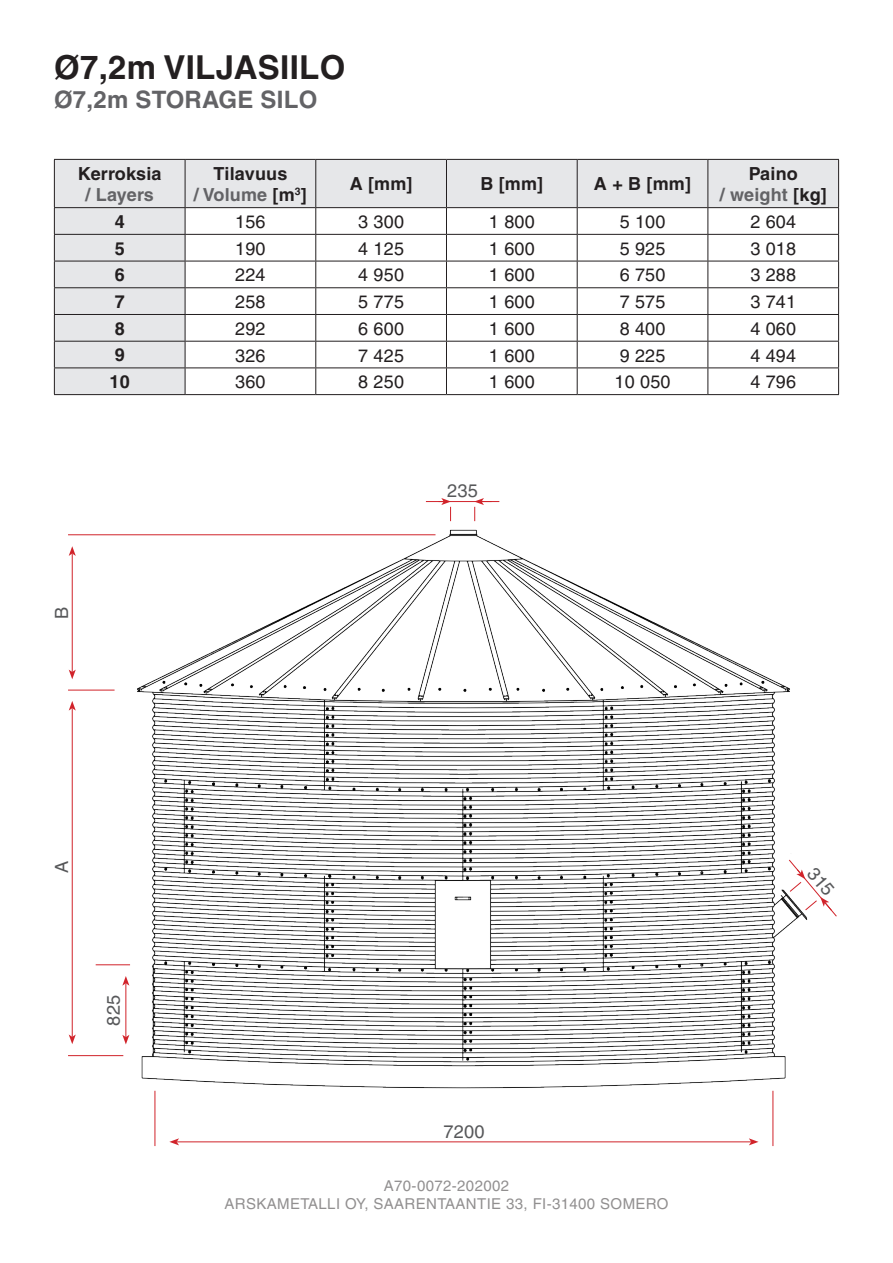
<style>
.page{position:relative;width:893px;height:1263px;background:#fff}
.page>*{position:absolute;margin:0;border:0;box-sizing:border-box;transform-origin:0 0}
.Otsikko{font:700 33px "Helvetica";letter-spacing:.01em;color:#231f20}
.Otsikko-2{font:700 24px "Helvetica";letter-spacing:.01em;color:#636366}
.kuvamitat{font:18.3px "Helvetica";letter-spacing:.01em;color:#57585a}
.Taulukko{font:18px "Helvetica";letter-spacing:.01em;color:#231f20}
.Taulukko-otsikko{font:700 18px "Helvetica";letter-spacing:.01em;color:#231f20}
.Taulukko-otsikko-2{font:700 18px "Helvetica";letter-spacing:.01em;color:#636366}
.Taulukko-2{font:700 18px "Helvetica";color:#231f20}
.t1{font:15px/18px "Helvetica";letter-spacing:.025em;color:#231f20;text-align:center}
.s1{color:#231f20}
</style>
<div class="page">
<img style="left:123px;top:517px;width:685px;height:589px">
<hr style="left:68px;top:1055px;width:55px;height:1px;background:#d1232a">
<hr style="left:68px;top:690px;width:47px;height:1px;background:#d1232a">
<hr style="left:154px;top:1091px;width:1px;height:55px;background:#d1232a">
<hr style="left:772px;top:1091px;width:1px;height:55px;background:#d1232a">
<hr style="left:96px;top:964px;width:34px;height:1px;background:#d1232a">
<hr style="left:68px;top:534px;width:367px;height:1px;background:#d1232a">
<hr style="left:72px;top:553px;width:1px;height:119px;background:#d1232a">
<svg style="left:69px;top:546px;width:7px;height:10px"></svg>
<svg style="left:69px;top:670px;width:7px;height:9px"></svg>
<hr style="left:125px;top:983px;width:1px;height:54px;background:#d1232a">
<svg style="left:122px;top:976px;width:7px;height:10px"></svg>
<svg style="left:122px;top:1035px;width:7px;height:9px"></svg>
<hr style="left:72px;top:708px;width:1px;height:329px;background:#d1232a">
<svg style="left:69px;top:701px;width:7px;height:10px"></svg>
<svg style="left:69px;top:1034px;width:7px;height:10px"></svg>
<hr style="left:177px;top:1141px;width:574px;height:1px;background:#d1232a">
<svg style="left:749px;top:1138px;width:9px;height:7px"></svg>
<svg style="left:169px;top:1138px;width:10px;height:7px"></svg>
<svg style="left:426px;top:498px;width:25px;height:23px"></svg>
<svg style="left:474px;top:498px;width:25px;height:23px"></svg>
<hr style="left:438px;top:501px;width:54px;height:1px;background:#d1232a">
<svg style="left:55px;top:160px;width:783px;height:234px"></svg>
<hr style="left:185px;top:234px;width:131px;height:1px;background:#231f20">
<hr style="left:316px;top:234px;width:130px;height:1px;background:#231f20">
<hr style="left:185px;top:261px;width:131px;height:1px;background:#231f20">
<hr style="left:316px;top:261px;width:130px;height:1px;background:#231f20">
<hr style="left:185px;top:287px;width:131px;height:1px;background:#231f20">
<hr style="left:316px;top:287px;width:130px;height:1px;background:#231f20">
<hr style="left:185px;top:314px;width:131px;height:1px;background:#231f20">
<hr style="left:316px;top:314px;width:130px;height:1px;background:#231f20">
<hr style="left:185px;top:341px;width:131px;height:1px;background:#231f20">
<hr style="left:316px;top:341px;width:130px;height:1px;background:#231f20">
<hr style="left:185px;top:367px;width:131px;height:1px;background:#231f20">
<svg style="left:185px;top:208px;width:1px;height:186px"></svg>
<hr style="left:316px;top:367px;width:130px;height:1px;background:#231f20">
<svg style="left:315px;top:208px;width:1px;height:186px"></svg>
<svg style="left:446px;top:208px;width:1px;height:186px"></svg>
<hr style="left:185px;top:394px;width:131px;height:1px;background:#231f20">
<hr style="left:316px;top:394px;width:130px;height:1px;background:#231f20">
<hr style="left:54px;top:159px;width:131px;height:1px;background:#231f20">
<hr style="left:54px;top:160px;width:1px;height:47px;background:#231f20">
<hr style="left:185px;top:159px;width:131px;height:1px;background:#231f20">
<hr style="left:185px;top:160px;width:1px;height:47px;background:#231f20">
<hr style="left:316px;top:159px;width:130px;height:1px;background:#231f20">
<hr style="left:315px;top:160px;width:1px;height:47px;background:#231f20">
<hr style="left:446px;top:159px;width:131px;height:1px;background:#231f20">
<hr style="left:446px;top:160px;width:1px;height:47px;background:#231f20">
<hr style="left:577px;top:159px;width:131px;height:1px;background:#231f20">
<hr style="left:577px;top:160px;width:1px;height:47px;background:#231f20">
<hr style="left:708px;top:159px;width:131px;height:1px;background:#231f20">
<hr style="left:707px;top:160px;width:1px;height:47px;background:#231f20">
<hr style="left:838px;top:160px;width:1px;height:47px;background:#231f20">
<hr style="left:54px;top:207px;width:131px;height:1px;background:#231f20">
<hr style="left:185px;top:207px;width:131px;height:1px;background:#231f20">
<hr style="left:316px;top:207px;width:130px;height:1px;background:#231f20">
<hr style="left:446px;top:207px;width:131px;height:1px;background:#231f20">
<hr style="left:577px;top:207px;width:131px;height:1px;background:#231f20">
<hr style="left:708px;top:207px;width:131px;height:1px;background:#231f20">
<hr style="left:54px;top:234px;width:131px;height:1px;background:#231f20">
<hr style="left:446px;top:234px;width:131px;height:1px;background:#231f20">
<hr style="left:577px;top:234px;width:131px;height:1px;background:#231f20">
<hr style="left:708px;top:234px;width:131px;height:1px;background:#231f20">
<hr style="left:54px;top:261px;width:131px;height:1px;background:#231f20">
<hr style="left:446px;top:261px;width:131px;height:1px;background:#231f20">
<hr style="left:577px;top:261px;width:131px;height:1px;background:#231f20">
<hr style="left:708px;top:261px;width:131px;height:1px;background:#231f20">
<hr style="left:54px;top:287px;width:131px;height:1px;background:#231f20">
<hr style="left:446px;top:287px;width:131px;height:1px;background:#231f20">
<hr style="left:577px;top:287px;width:131px;height:1px;background:#231f20">
<hr style="left:708px;top:287px;width:131px;height:1px;background:#231f20">
<hr style="left:54px;top:314px;width:131px;height:1px;background:#231f20">
<hr style="left:446px;top:314px;width:131px;height:1px;background:#231f20">
<hr style="left:577px;top:314px;width:131px;height:1px;background:#231f20">
<hr style="left:708px;top:314px;width:131px;height:1px;background:#231f20">
<hr style="left:54px;top:341px;width:131px;height:1px;background:#231f20">
<hr style="left:446px;top:341px;width:131px;height:1px;background:#231f20">
<hr style="left:577px;top:341px;width:131px;height:1px;background:#231f20">
<hr style="left:708px;top:341px;width:131px;height:1px;background:#231f20">
<hr style="left:54px;top:367px;width:131px;height:1px;background:#231f20">
<svg style="left:54px;top:208px;width:1px;height:186px"></svg>
<hr style="left:446px;top:367px;width:131px;height:1px;background:#231f20">
<hr style="left:577px;top:367px;width:131px;height:1px;background:#231f20">
<svg style="left:577px;top:208px;width:1px;height:186px"></svg>
<hr style="left:708px;top:367px;width:131px;height:1px;background:#231f20">
<svg style="left:707px;top:208px;width:1px;height:186px"></svg>
<svg style="left:838px;top:208px;width:1px;height:186px"></svg>
<hr style="left:54px;top:394px;width:131px;height:1px;background:#231f20">
<hr style="left:446px;top:394px;width:131px;height:1px;background:#231f20">
<hr style="left:577px;top:394px;width:131px;height:1px;background:#231f20">
<hr style="left:708px;top:394px;width:131px;height:1px;background:#231f20">
<svg style="left:788px;top:859px;width:49px;height:58px"></svg>
<p class="Otsikko" style="left:54px;top:48px;width:293px">Ø7,2m VILJASIILO</p>
<p class="Otsikko-2" style="left:54px;top:85px;width:265px">Ø7,2m STORAGE SILO</p>
<p class="Taulukko-otsikko" style="left:78px;top:162px;width:85px">Kerroksia</p>
<p class="Taulukko-otsikko-2" style="left:85px;top:184px;width:70px">/ Layers</p>
<p class="Taulukko-otsikko" style="left:213px;top:162px;width:76px">Tilavuus</p>
<p class="Taulukko-otsikko-2" style="left:194px;top:184px;width:114px">/ Volume <span class="s1">[m</span><sup>3</sup><span class="s1">]</span></p>
<p class="Taulukko-otsikko" style="left:350px;top:173px;width:64px">A [mm]</p>
<p class="Taulukko-otsikko" style="left:480px;top:173px;width:64px">B [mm]</p>
<p class="Taulukko-otsikko" style="left:594px;top:173px;width:99px">A + B [mm]</p>
<p class="Taulukko-otsikko" style="left:749px;top:162px;width:51px">Paino</p>
<p class="Taulukko-otsikko-2" style="left:720px;top:184px;width:109px">/ weight <span class="s1">[kg]</span></p>
<p class="Taulukko-2" style="left:115px;top:211px;width:12px">4</p>
<p class="Taulukko" style="left:235px;top:211px;width:32px">156</p>
<p class="Taulukko" style="left:358px;top:211px;width:47px">3 300</p>
<p class="Taulukko" style="left:489px;top:211px;width:47px">1 800</p>
<p class="Taulukko" style="left:620px;top:211px;width:47px">5 100</p>
<p class="Taulukko" style="left:750px;top:211px;width:47px">2 604</p>
<p class="Taulukko-2" style="left:115px;top:237px;width:12px">5</p>
<p class="Taulukko" style="left:235px;top:238px;width:32px">190</p>
<p class="Taulukko" style="left:358px;top:238px;width:47px">4 125</p>
<p class="Taulukko" style="left:489px;top:238px;width:47px">1 600</p>
<p class="Taulukko" style="left:620px;top:238px;width:47px">5 925</p>
<p class="Taulukko" style="left:750px;top:238px;width:47px">3 018</p>
<p class="Taulukko-2" style="left:115px;top:264px;width:12px">6</p>
<p class="Taulukko" style="left:235px;top:265px;width:32px">224</p>
<p class="Taulukko" style="left:358px;top:265px;width:47px">4 950</p>
<p class="Taulukko" style="left:489px;top:265px;width:47px">1 600</p>
<p class="Taulukko" style="left:620px;top:265px;width:47px">6 750</p>
<p class="Taulukko" style="left:750px;top:265px;width:47px">3 288</p>
<p class="Taulukko-2" style="left:115px;top:291px;width:12px">7</p>
<p class="Taulukko" style="left:235px;top:291px;width:32px">258</p>
<p class="Taulukko" style="left:358px;top:291px;width:47px">5 775</p>
<p class="Taulukko" style="left:489px;top:291px;width:47px">1 600</p>
<p class="Taulukko" style="left:620px;top:291px;width:47px">7 575</p>
<p class="Taulukko" style="left:750px;top:291px;width:47px">3 741</p>
<p class="Taulukko-2" style="left:115px;top:317px;width:12px">8</p>
<p class="Taulukko" style="left:235px;top:318px;width:32px">292</p>
<p class="Taulukko" style="left:358px;top:318px;width:47px">6 600</p>
<p class="Taulukko" style="left:489px;top:318px;width:47px">1 600</p>
<p class="Taulukko" style="left:620px;top:318px;width:47px">8 400</p>
<p class="Taulukko" style="left:750px;top:318px;width:47px">4 060</p>
<p class="Taulukko-2" style="left:115px;top:344px;width:12px">9</p>
<p class="Taulukko" style="left:235px;top:345px;width:32px">326</p>
<p class="Taulukko" style="left:358px;top:345px;width:47px">7 425</p>
<p class="Taulukko" style="left:489px;top:345px;width:47px">1 600</p>
<p class="Taulukko" style="left:620px;top:345px;width:47px">9 225</p>
<p class="Taulukko" style="left:750px;top:345px;width:47px">4 494</p>
<p class="Taulukko-2" style="left:110px;top:371px;width:22px">10</p>
<p class="Taulukko" style="left:235px;top:371px;width:32px">360</p>
<p class="Taulukko" style="left:358px;top:371px;width:47px">8 250</p>
<p class="Taulukko" style="left:489px;top:371px;width:47px">1 600</p>
<p class="Taulukko" style="left:615px;top:371px;width:57px">10 050</p>
<p class="Taulukko" style="left:750px;top:371px;width:47px">4 796</p>
<p class="kuvamitat" style="left:51px;top:619px;width:14px;rotate:-90deg">B</p>
<p class="kuvamitat" style="left:51px;top:873px;width:14px;rotate:-90deg">A</p>
<p class="kuvamitat" style="left:103px;top:1025px;width:32px;rotate:-90deg">825</p>
<p class="kuvamitat" style="left:447px;top:480px;width:32px">235</p>
<p class="kuvamitat" style="left:443px;top:1120px;width:43px">7200</p>
<p class="t1" style="left:224px;top:1177px;width:445px">A70-0072-202002<br>ARSKAMETALLI OY, SAARENTAANTIE 33, FI-31400 SOMERO</p>
</div>
